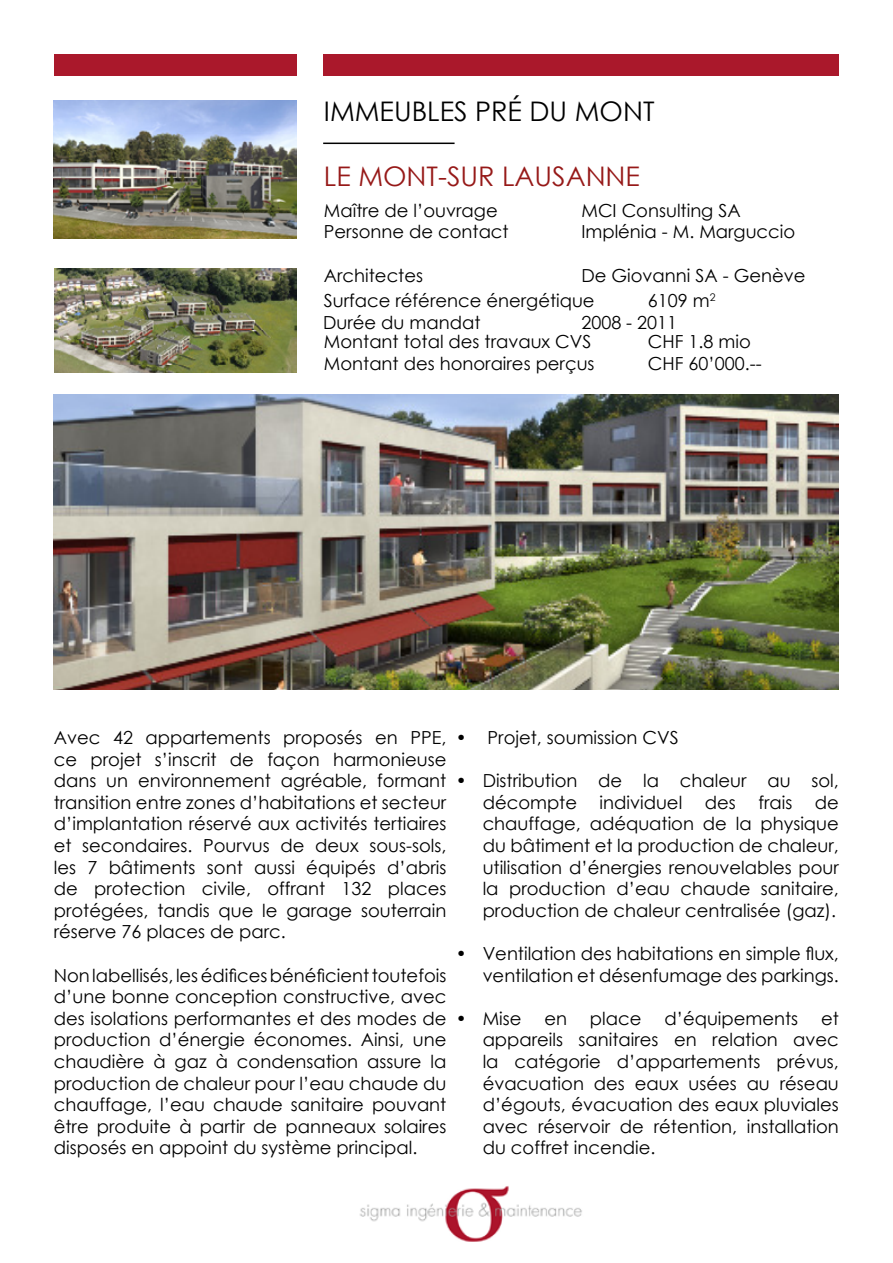
<style>
.page{position:relative;width:893px;height:1263px;background:#fff}
.page>*{position:absolute;margin:0;border:0;box-sizing:border-box;transform-origin:0 0}
.t1{font:27px "Century Gothic";color:#000}
.t2{font:27px "Century Gothic";color:#961918}
.t3{font:18px/21.6px "Century Gothic";color:#000;text-align:justify}
</style>
<div class="page">
<div style="left:54px;top:54px;width:242px;height:21px;background:#aa182b"></div>
<div style="left:324px;top:54px;width:515px;height:21px;background:#aa182b"></div>
<hr style="left:323px;top:143px;width:132px;height:1px;background:#000">
<img style="left:359px;top:1186px;width:223px;height:56px">
<img style="left:54px;top:100px;width:242px;height:138px">
<img style="left:54px;top:268px;width:242px;height:104px">
<img style="left:54px;top:394px;width:785px;height:296px">
<h1 class="t1" style="left:324px;top:93px;width:332px">IMMEUBLES PRÉ DU MONT</h1>
<h1 class="t2" style="left:324px;top:158px;width:318px">LE MONT-SUR LAUSANNE</h1>
<p class="t3" style="left:324px;top:199px;width:186px">Maître de l’ouvrage<br>Personne de contact</p>
<p class="t3" style="left:581px;top:199px;width:215px">MCI Consulting SA<br>Implénia - M. Marguccio</p>
<p class="t3" style="left:581px;top:264px;width:225px">De Giovanni SA - Genève</p>
<p class="t3" style="left:581px;top:311px;width:97px">2008 - 2011</p>
<p class="t3" style="left:324px;top:264px;width:101px">Architectes</p>
<p class="t3" style="left:324px;top:289px;width:272px">Surface référence énergétique</p>
<p class="t3" style="left:648px;top:289px;width:69px">6109 m<sup>2</sup></p>
<p class="t3" style="left:324px;top:331px;width:269px">Montant total des travaux CVS</p>
<p class="t3" style="left:648px;top:331px;width:104px">CHF 1.8 mio</p>
<p class="t3" style="left:324px;top:352px;width:272px">Montant des honoraires perçus</p>
<p class="t3" style="left:648px;top:352px;width:115px">CHF 60’000.--</p>
<p class="t3" style="left:323px;top:311px;width:159px">Durée du mandat</p>
<p class="t3" style="left:54px;top:726px;width:394px">Avec 42 appartements proposés en PPE, ce projet s’inscrit de façon harmonieuse dans un environnement agréable, formant transition entre zones d’habitations et secteur d’implantation réservé aux activités tertiaires et secondaires. Pourvus de deux sous-sols, les 7 bâtiments sont aussi équipés d’abris de protection civile, offrant 132 places protégées, tandis que le garage souterrain réserve 76 places de parc.</p>
<p class="t3" style="left:54px;top:964px;width:394px">Non labellisés, les édifices bénéficient toutefois d’une bonne conception constructive, avec des isolations performantes et des modes de production d’énergie économes. Ainsi, une chaudière à gaz à condensation assure la production de chaleur pour l’eau chaude du chauffage, l’eau chaude sanitaire pouvant être produite à partir de panneaux solaires disposés en appoint du système principal.</p>
<p class="t3" style="left:456px;top:726px;width:225px">• Projet, soumission CVS</p>
<p class="t3" style="left:483px;top:770px;width:358px;text-indent:-27px">• Distribution de la chaleur au sol, décompte</p>
<p class="t3" style="left:600px;top:791px;width:84px">individuel</p>
<p class="t3" style="left:705px;top:791px;width:33px">des</p>
<p class="t3" style="left:758px;top:791px;width:35px">frais</p>
<p class="t3" style="left:483px;top:791px;width:358px;text-indent:332px">de chauffage, adéquation de la physique du bâtiment et la production de chaleur, utilisation d’énergies renouvelables pour la production d’eau chaude sanitaire, production de chaleur centralisée (gaz).</p>
<p class="t3" style="left:456px;top:942px;width:385px;text-align:right">• Ventilation des habitations en simple flux, ventilation et désenfumage des parkings.</p>
<p class="t3" style="left:456px;top:1007px;width:67px">• Mise</p>
<p class="t3" style="left:544px;top:1007px;width:24px">en</p>
<p class="t3" style="left:590px;top:1007px;width:53px">place</p>
<p class="t3" style="left:664px;top:1007px;width:135px">d’équipements</p>
<p class="t3" style="left:483px;top:1007px;width:358px;text-indent:338px">et appareils sanitaires en relation avec la catégorie d’appartements prévus, évacuation des eaux usées au réseau d’égouts, évacuation des eaux pluviales avec réservoir de rétention, installation du coffret incendie.</p>
</div>
